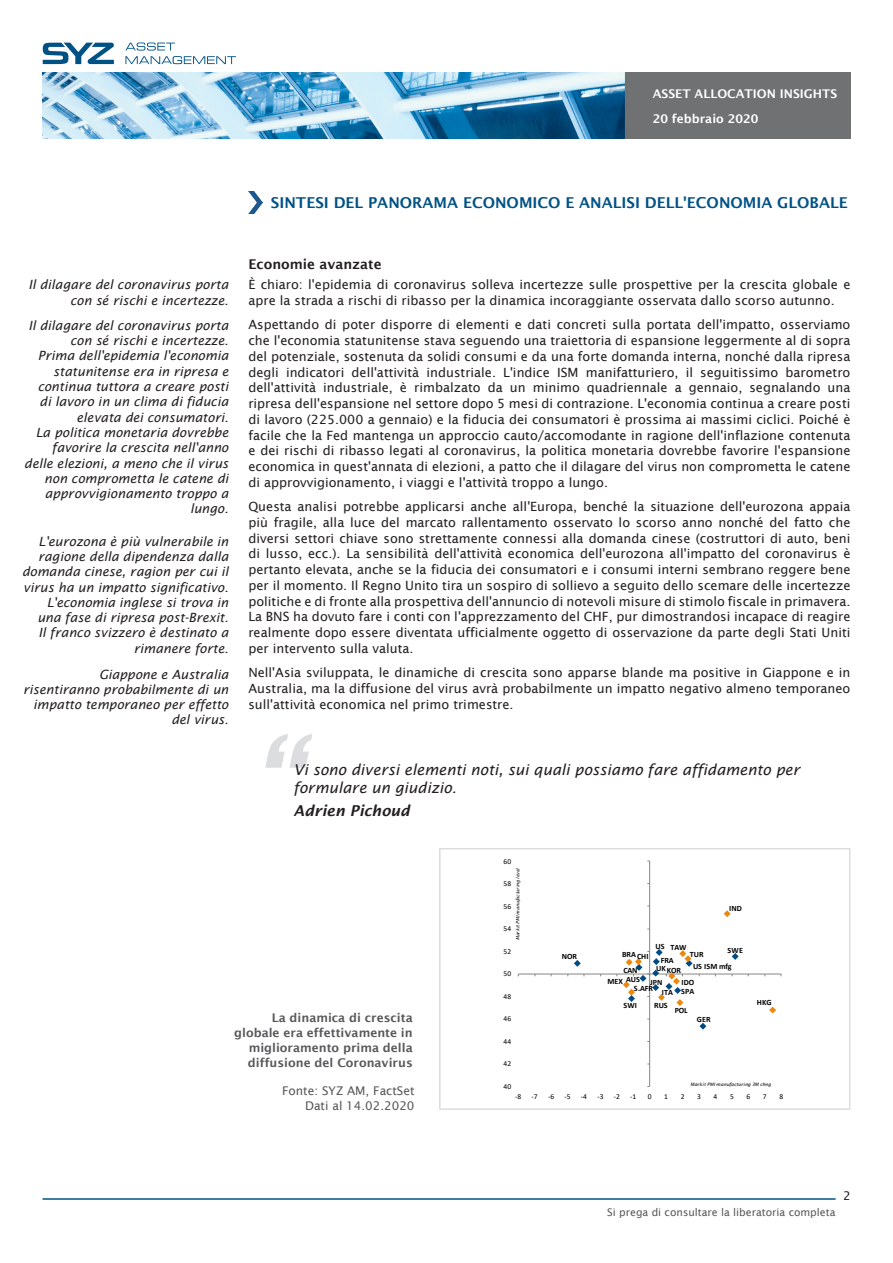
<style>
.page{position:relative;width:893px;height:1263px;background:#fff}
.page>*{position:absolute;margin:0;border:0;box-sizing:border-box;transform-origin:0 0}
.t1{font:italic 600 111.6px "Lucida Sans";color:#dcdddf}
.Citation{font:italic 15px/18px "Lucida Sans";color:#231f20}
.Titre_chapitre{font:600 15px "Lucida Sans";color:#005285}
.Citation-2{font:italic 600 15px "Lucida Sans";color:#231f20}
.texte{font:600 13.5px "Lucida Sans";color:#231f20}
.texte-2{font:12.75px/15.8px "Lucida Sans";color:#231f20;text-align:justify}
.Section{font:italic 12.75px/15.3px "Lucida Sans";color:#231f20;text-align:right}
.Titre_graph{font:600 12px/15px "Lucida Sans";color:#57585a;text-align:right}
.t2{font:600 12px/24.9px "Lucida Sans";color:#fff}
.texte_info_graph{font:12px "Lucida Sans";color:#57585a}
.t3{font:12px "Lucida Sans";color:#231f20}
.t4{font:10.5px "Lucida Sans";color:#57585a}
.t5{font:700 8.1px/14.1px "Calibri";letter-spacing:.005em;color:#000}
.t6{font:7.5px "Calibri";letter-spacing:.03em;color:#000}
.t7{font:italic 4.65px "Lucida Sans";letter-spacing:.005em;color:#000}
</style>
<div class="page">
<img style="left:43px;top:72px;width:808px;height:66px">
<svg style="left:125px;top:43px;width:111px;height:21px"></svg>
<svg style="left:43px;top:43px;width:71px;height:21px"></svg>
<hr style="left:43px;top:1198px;width:793px;height:2px;background:#005285">
<img style="left:248px;top:191px;width:15px;height:22px">
<hr style="left:649px;top:861px;width:1px;height:225px;background:#868686">
<hr style="left:518px;top:974px;width:263px;height:1px;background:#868686">
<svg style="left:699px;top:1023px;width:7px;height:7px"></svg>
<svg style="left:724px;top:910px;width:7px;height:7px"></svg>
<svg style="left:769px;top:1006px;width:7px;height:7px"></svg>
<svg style="left:623px;top:949px;width:70px;height:57px"></svg>
<svg style="left:732px;top:953px;width:7px;height:7px"></svg>
<svg style="left:574px;top:960px;width:7px;height:7px"></svg>
<div style="left:439px;top:848px;width:411px;height:262px;border:2px solid #dcdddf"></div>
<p class="t2" style="left:653px;top:81px;width:186px">ASSET ALLOCATION INSIGHTS<br>20 febbraio 2020</p>
<p class="Titre_chapitre" style="left:271px;top:194px;width:578px">SINTESI DEL PANORAMA ECONOMICO E ANALISI DELL'ECONOMIA GLOBALE</p>
<p class="Section" style="left:28px;top:277px;width:202px">Il dilagare del coronavirus porta con sé rischi e incertezze.</p>
<p class="Section" style="left:28px;top:318px;width:202px">Il dilagare del coronavirus porta con sé rischi e incertezze.</p>
<p class="Section" style="left:38px;top:348px;width:192px">Prima dell'epidemia l'economia statunitense era in ripresa e continua tuttora a creare posti di lavoro in un clima di fiducia elevata dei consumatori.</p>
<p class="Section" style="left:24px;top:425px;width:206px">La politica monetaria dovrebbe favorire la crescita nell'anno delle elezioni, a meno che il virus non comprometta le catene di approvvigionamento troppo a lungo.</p>
<p class="Section" style="left:22px;top:533px;width:208px">L'eurozona è più vulnerabile in ragione della dipendenza dalla domanda cinese, ragion per cui il virus ha un impatto significativo.<br>L'economia inglese si trova in una fase di ripresa post-Brexit.<br>Il franco svizzero è destinato a rimanere forte.</p>
<p class="Section" style="left:23px;top:666px;width:207px">Giappone e Australia risentiranno probabilmente di un impatto temporaneo per effetto del virus.</p>
<p class="texte" style="left:248px;top:257px;width:135px">Economie avanzate</p>
<p class="texte-2" style="left:248px;top:277px;width:603px">È chiaro: l'epidemia di coronavirus solleva incertezze sulle prospettive per la crescita globale e apre la strada a rischi di ribasso per la dinamica incoraggiante osservata dallo scorso autunno.</p>
<p class="texte-2" style="left:248px;top:317px;width:604px">Aspettando di poter disporre di elementi e dati concreti sulla portata dell'impatto, osserviamo che l'economia statunitense stava seguendo una traiettoria di espansione leggermente al di sopra del potenziale, sostenuta da solidi consumi e da una forte domanda interna, nonché dalla ripresa degli indicatori dell'attività industriale. L'indice ISM manifatturiero, il seguitissimo barometro dell'attività industriale, è rimbalzato da un minimo quadriennale a gennaio, segnalando una ripresa dell'espansione nel settore dopo 5 mesi di contrazione. L'economia continua a creare posti di lavoro (225.000 a gennaio) e la fiducia dei consumatori è prossima ai massimi ciclici. Poiché è facile che la Fed mantenga un approccio cauto/accomodante in ragione dell'inflazione contenuta e dei rischi di ribasso legati al coronavirus, la politica monetaria dovrebbe favorire l'espansione economica in quest'annata di elezioni, a patto che il dilagare del virus non comprometta le catene di approvvigionamento, i viaggi e l'attività troppo a lungo.</p>
<p class="texte-2" style="left:248px;top:499px;width:604px">Questa analisi potrebbe applicarsi anche all'Europa, benché la situazione dell'eurozona appaia più fragile, alla luce del marcato rallentamento osservato lo scorso anno nonché del fatto che diversi settori chiave sono strettamente connessi alla domanda cinese (costruttori di auto, beni di lusso, ecc.). La sensibilità dell'attività economica dell'eurozona all'impatto del coronavirus è pertanto elevata, anche se la fiducia dei consumatori e i consumi interni sembrano reggere bene per il momento. Il Regno Unito tira un sospiro di sollievo a seguito dello scemare delle incertezze politiche e di fronte alla prospettiva dell'annuncio di notevoli misure di stimolo fiscale in primavera.<br>La BNS ha dovuto fare i conti con l'apprezzamento del CHF, pur dimostrandosi incapace di reagire realmente dopo essere diventata ufficialmente oggetto di osservazione da parte degli Stati Uniti per intervento sulla valuta.</p>
<p class="texte-2" style="left:248px;top:664px;width:603px">Nell'Asia sviluppata, le dinamiche di crescita sono apparse blande ma positive in Giappone e in Australia, ma la diffusione del virus avrà probabilmente un impatto negativo almeno temporaneo sull'attività economica nel primo trimestre.</p>
<p class="t1" style="left:250px;top:716px;width:52px">“</p>
<p class="Citation" style="left:293px;top:761px;width:508px">Vi sono diversi elementi noti, sui quali possiamo fare affidamento per formulare un giudizio.</p>
<p class="Citation-2" style="left:293px;top:802px;width:118px">Adrien Pichoud</p>
<p class="t6" style="left:503px;top:856px;width:9px">60</p>
<p class="t7" style="left:515px;top:940px;width:73px;rotate:-90deg">Markit PMI manufacturing level</p>
<p class="t6" style="left:503px;top:878px;width:9px">58</p>
<p class="t6" style="left:503px;top:901px;width:9px">56</p>
<p class="t6" style="left:503px;top:923px;width:9px">54</p>
<p class="t5" style="left:729px;top:901px;width:14px">IND</p>
<p class="Titre_graph" style="left:234px;top:1010px;width:180px">La dinamica di crescita globale era effettivamente in miglioramento prima della diffusione del Coronavirus</p>
<p class="texte_info_graph" style="left:282px;top:1084px;width:134px">Fonte: SYZ AM, FactSet</p>
<p class="texte_info_graph" style="left:305px;top:1099px;width:111px">Dati al 14.02.2020</p>
<p class="t6" style="left:503px;top:946px;width:9px">52</p>
<p class="t6" style="left:503px;top:968px;width:9px">50</p>
<p class="t6" style="left:503px;top:991px;width:9px">48</p>
<p class="t5" style="left:562px;top:949px;width:16px">NOR</p>
<p class="t5" style="left:655px;top:939px;width:11px">US</p>
<p class="t5" style="left:670px;top:940px;width:17px">TAW</p>
<p class="t5" style="left:667px;top:963px;width:16px">KOR</p>
<p class="t5" style="left:727px;top:943px;width:17px">SWE</p>
<p class="t5" style="left:690px;top:947px;width:15px">TUR</p>
<p class="t5" style="left:622px;top:947px;width:16px">BRA</p>
<p class="t5" style="left:608px;top:974px;width:17px">MEX</p>
<p class="t5" style="left:637px;top:949px;width:13px">CHI</p>
<p class="t5" style="left:661px;top:953px;width:14px">FRA</p>
<p class="t5" style="left:662px;top:984px;width:34px">ITA SPA</p>
<p class="t5" style="left:693px;top:959px;width:40px">US ISM mfg</p>
<p class="t5" style="left:650px;top:961px;width:17px;text-indent:6px">UK<br>JPN</p>
<p class="t5" style="left:623px;top:963px;width:15px">CAN</p>
<p class="t5" style="left:626px;top:972px;width:15px">AUS</p>
<p class="t5" style="left:623px;top:998px;width:15px">SWI</p>
<p class="t5" style="left:681px;top:975px;width:14px">IDO</p>
<p class="t5" style="left:634px;top:981px;width:20px">S.AFR</p>
<p class="t5" style="left:654px;top:998px;width:15px">RUS</p>
<p class="t5" style="left:675px;top:1003px;width:14px">POL</p>
<p class="t5" style="left:757px;top:995px;width:16px">HKG</p>
<p class="t6" style="left:503px;top:1013px;width:9px">46</p>
<p class="t5" style="left:697px;top:1012px;width:15px">GER</p>
<p class="t6" style="left:503px;top:1036px;width:9px">44</p>
<p class="t6" style="left:503px;top:1059px;width:9px">42</p>
<p class="t6" style="left:503px;top:1081px;width:9px">40</p>
<p class="t7" style="left:690px;top:1081px;width:82px">Markit PMI manufacturing 3M chng</p>
<p class="t6" style="left:515px;top:1091px;width:8px">-8</p>
<p class="t6" style="left:532px;top:1091px;width:8px">-7</p>
<p class="t6" style="left:548px;top:1091px;width:8px">-6</p>
<p class="t6" style="left:564px;top:1091px;width:8px">-5</p>
<p class="t6" style="left:581px;top:1091px;width:8px">-4</p>
<p class="t6" style="left:597px;top:1091px;width:8px">-3</p>
<p class="t6" style="left:614px;top:1091px;width:8px">-2</p>
<p class="t6" style="left:630px;top:1091px;width:8px">-1</p>
<p class="t6" style="left:648px;top:1091px;width:5px">0</p>
<p class="t6" style="left:664px;top:1091px;width:5px">1</p>
<p class="t6" style="left:681px;top:1091px;width:5px">2</p>
<p class="t6" style="left:697px;top:1091px;width:5px">3</p>
<p class="t6" style="left:714px;top:1091px;width:5px">4</p>
<p class="t6" style="left:730px;top:1091px;width:5px">5</p>
<p class="t6" style="left:746px;top:1091px;width:5px">6</p>
<p class="t6" style="left:763px;top:1091px;width:5px">7</p>
<p class="t6" style="left:779px;top:1091px;width:5px">8</p>
<p class="t4" style="left:607px;top:1207px;width:230px">Si prega di consultare la liberatoria completa</p>
<p class="t3" style="left:843px;top:1188px;width:9px">2</p>
</div>
